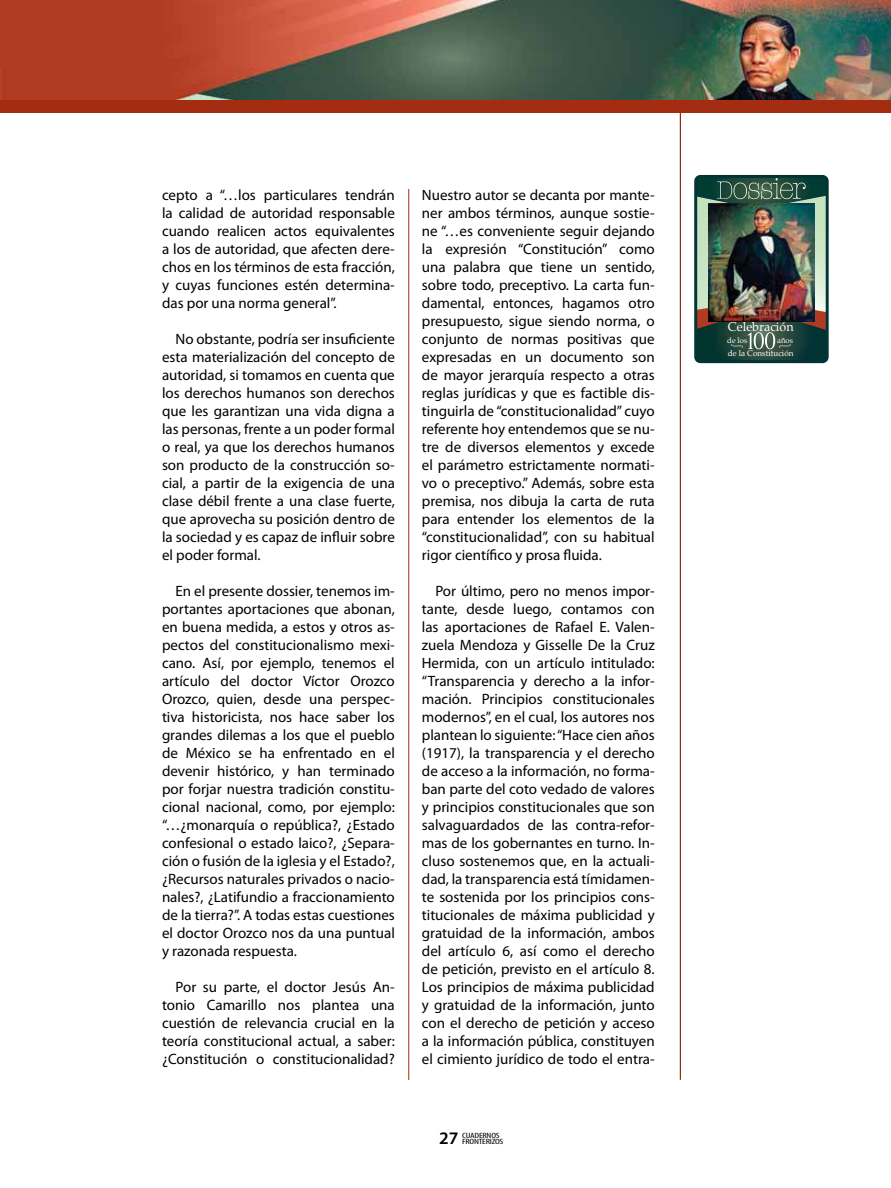
<style>
.page{position:relative;width:891px;height:1188px;background:#fff}
.page>*{position:absolute;margin:0;border:0;box-sizing:border-box;transform-origin:0 0}
.t1{font:600 17.7px "Myriad Pro";color:#000}
.t2{font:15px/18px "Myriad Pro";color:#000;text-align:justify}
.t3{font:12.45px "Palatino";color:#fff}
.t4{font:8.1px "Palatino";color:#fff}
.t5{font:condensed 7.65px "Myriad Pro";letter-spacing:-.02em;color:#000;scale:1.37 1}
.t6{font:7.65px "Palatino";color:#fff}
</style>
<div class="page">
<img style="left:0;top:0;width:891px;height:109px">
<svg style="left:694px;top:175px;width:135px;height:188px;background:#47675a"></svg>
<img style="left:709px;top:204px;width:105px;height:117px">
<div style="left:1px;top:100px;width:890px;height:13px;background:#a42c11"></div>
<hr style="left:680px;top:108px;width:1px;height:972px;background:#a42c11">
<hr style="left:408px;top:189px;width:1px;height:891px;background:#a42c11">
<p class="t2" style="left:162px;top:186px;width:234px">cepto a “…los particulares tendrán la calidad de autoridad responsable cuando realicen actos equivalentes a los de autoridad, que afecten dere&shy;chos en los términos de esta fracción, y cuyas funciones estén determina&shy;das por una norma general”.</p>
<p class="t2" style="left:162px;top:330px;width:234px;text-indent:14px">No obstante, podría ser insuficiente esta materialización del concepto de autoridad, si tomamos en cuenta que los derechos humanos son derechos que les garantizan una vida digna a las personas, frente a un poder formal o real, ya que los derechos humanos son producto de la construcción so&shy;cial, a partir de la exigencia de una clase débil frente a una clase fuerte, que aprovecha su posición dentro de la sociedad y es capaz de influir sobre el poder formal.</p>
<p class="t2" style="left:162px;top:582px;width:234px;text-indent:14px">En el presente dossier, tenemos im&shy;portantes aportaciones que abonan, en buena medida, a estos y otros as&shy;pectos del constitucionalismo mexi&shy;cano. Así, por ejemplo, tenemos el artículo del doctor Víctor Orozco Orozco, quien, desde una perspec&shy;tiva historicista, nos hace saber los grandes dilemas a los que el pueblo de México se ha enfrentado en el devenir histórico, y han terminado por forjar nuestra tradición constitu&shy;cional nacional, como, por ejemplo: “…¿monarquía o república?, ¿Estado confesional o estado laico?, ¿Separa&shy;ción o fusión de la iglesia y el Estado?, ¿Recursos naturales privados o nacio&shy;nales?, ¿Latifundio a fraccionamiento de la tierra?”. A todas estas cuestiones el doctor Orozco nos da una puntual y razonada respuesta.</p>
<p class="t2" style="left:162px;top:978px;width:234px;text-indent:14px">Por su parte, el doctor Jesús An&shy;tonio Camarillo nos plantea una cuestión de relevancia crucial en la teoría constitucional actual, a saber: ¿Constitución o constitucionalidad?</p>
<p class="t2" style="left:422px;top:186px;width:234px">Nuestro autor se decanta por mante&shy;ner ambos términos, aunque sostie&shy;ne “…es conveniente seguir dejando la expresión “Constitución” como una palabra que tiene un sentido, sobre todo, preceptivo. La carta fun&shy;damental, entonces, hagamos otro presupuesto, sigue siendo norma, o conjunto de normas positivas que expresadas en un documento son de mayor jerarquía respecto a otras reglas jurídicas y que es factible dis&shy;tinguirla de “constitucionalidad” cuyo referente hoy entendemos que se nu&shy;tre de diversos elementos y excede el parámetro estrictamente normati&shy;vo o preceptivo.” Además, sobre esta premisa, nos dibuja la carta de ruta para entender los elementos de la “constitucionalidad”, con su habitual rigor científico y prosa fluida.</p>
<p class="t2" style="left:422px;top:582px;width:234px;text-indent:14px">Por último, pero no menos impor&shy;tante, desde luego, contamos con las aportaciones de Rafael E. Valen&shy;zuela Mendoza y Gisselle De la Cruz Hermida, con un artículo intitulado: “Transparencia y derecho a la infor&shy;mación. Principios constitucionales modernos”, en el cual, los autores nos plantean lo siguiente: “Hace cien años (1917), la transparencia y el derecho de acceso a la información, no forma&shy;ban parte del coto vedado de valores y principios constitucionales que son salvaguardados de las contra-refor&shy;mas de los gobernantes en turno. In&shy;cluso sostenemos que, en la actuali&shy;dad, la transparencia está tímidamen&shy;te sostenida por los principios cons&shy;titucionales de máxima publicidad y gratuidad de la información, ambos del artículo 6, así como el derecho de petición, previsto en el artículo 8.<br>Los principios de máxima publicidad y gratuidad de la información, junto con el derecho de petición y acceso a la información pública, constituyen el cimiento jurídico de todo el entra-</p>
<p class="t5" style="left:462px;top:1130px;width:29px">CUADERNOS</p>
<p class="t1" style="left:439px;top:1127px;width:21px">27</p>
<p class="t5" style="left:462px;top:1136px;width:32px">FRONTERIZOS</p>
<p class="t3" style="left:728px;top:317px;width:67px">Celebración</p>
<p class="t6" style="left:727px;top:334px;width:22px">de los</p>
<p class="t6" style="left:777px;top:334px;width:17px">años</p>
<p class="t4" style="left:728px;top:347px;width:67px">de la Constitución</p>
</div>
